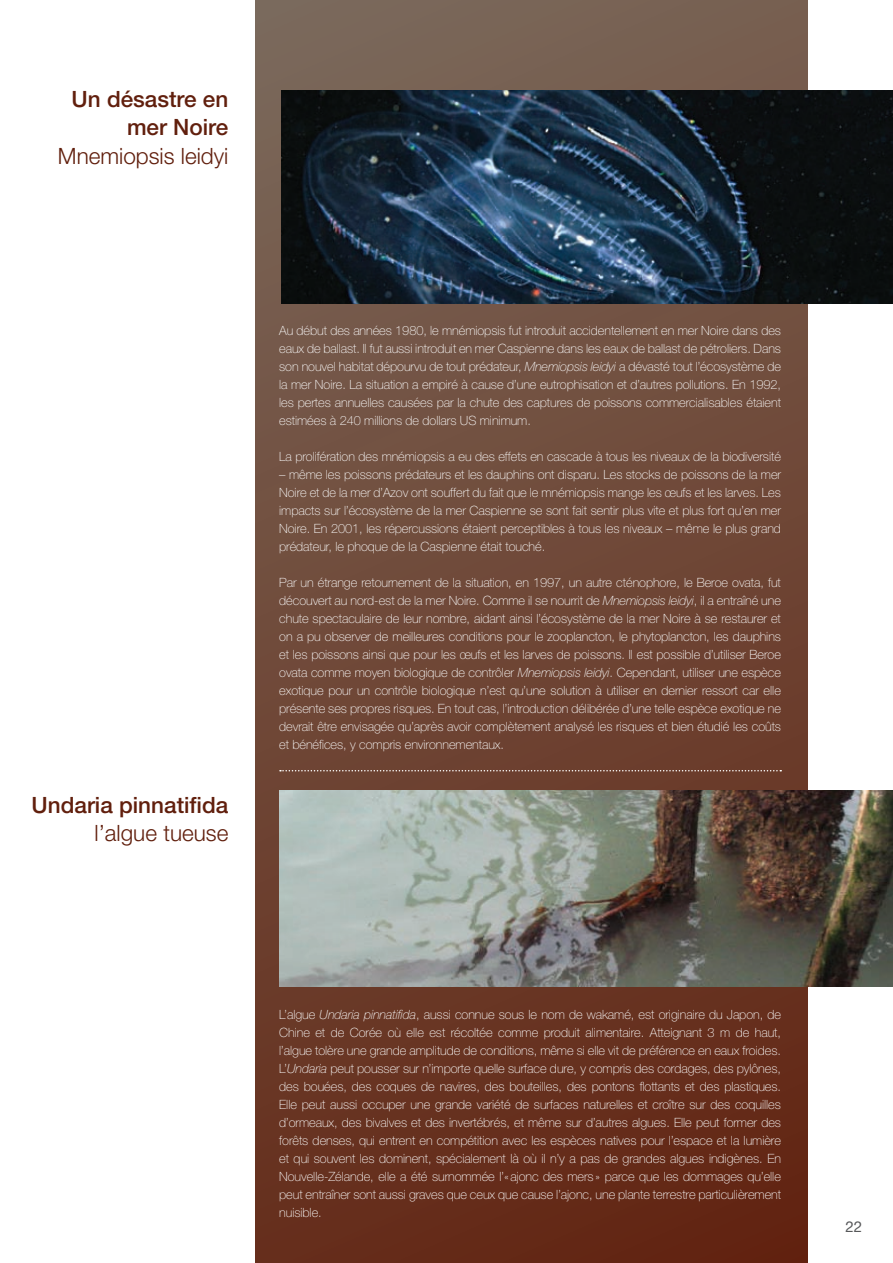
<style>
.page{position:relative;width:893px;height:1263px;background:#fff}
.page>*{position:absolute;margin:0;border:0;box-sizing:border-box;transform-origin:0 0}
.t1{font:500 22.5px/28.3px "Helvetica Neue";color:#611f0d;text-align:right}
.t2{font:300 22.5px "Helvetica Neue";color:#611f0d}
.t3{font:15px "Helvetica Neue";color:#57585a}
.t4{font:100 12.75px/18px "Helvetica Neue";letter-spacing:-.005em;color:#fff;text-align:justify}
.s1{font-weight:300}
.s2{font-style:italic}
</style>
<div class="page">
<div style="left:255px;top:0;width:553px;height:1263px;background:linear-gradient(to bottom,#756456,#662a18)"></div>
<svg style="left:280px;top:770px;width:501px;height:1px"></svg>
<img style="left:282px;top:91px;width:611px;height:212px">
<img style="left:279px;top:791px;width:614px;height:195px">
<p class="t1" style="left:72px;top:84px;width:158px">Un désastre en mer Noire</p>
<p class="t2" style="left:58px;top:142px;width:172px">Mnemiopsis leidyi</p>
<p class="t1" style="left:32px;top:790px;width:198px">Undaria pinnatifida <span class="s1">l’algue tueuse</span></p>
<p class="t4" style="left:279px;top:321px;width:503px">Au début des années 1980, le mnémiopsis fut introduit accidentellement en mer Noire dans des eaux de ballast. Il fut aussi introduit en mer Caspienne dans les eaux de ballast de pétroliers. Dans son nouvel habitat dépourvu de tout prédateur, <span class="s2">Mnemiopsis leidyi</span> a dévasté tout l’écosystème de la mer Noire. La situation a empiré à cause d’une eutrophisation et d’autres pollutions. En 1992, les pertes annuelles causées par la chute des captures de poissons commercialisables étaient estimées à 240 millions de dollars US minimum.</p>
<p class="t4" style="left:279px;top:447px;width:503px">La prolifération des mnémiopsis a eu des effets en cascade à tous les niveaux de la biodiversité</p>
<p class="t4" style="left:279px;top:465px;width:503px">– même les poissons prédateurs et les dauphins ont disparu. Les stocks de poissons de la mer Noire et de la mer d’Azov ont souffert du fait que le mnémiopsis mange les œufs et les larves. Les impacts sur l’écosystème de la mer Caspienne se sont fait sentir plus vite et plus fort qu’en mer Noire. En 2001, les répercussions étaient perceptibles à tous les niveaux – même le plus grand prédateur, le phoque de la Caspienne était touché.</p>
<p class="t4" style="left:279px;top:573px;width:503px">Par un étrange retournement de la situation, en 1997, un autre cténophore, le Beroe ovata, fut découvert au nord-est de la mer Noire. Comme il se nourrit de <span class="s2">Mnemiopsis leidyi</span>, il a entraîné une chute spectaculaire de leur nombre, aidant ainsi l’écosystème de la mer Noire à se restaurer et on a pu observer de meilleures conditions pour le zooplancton, le phytoplancton, les dauphins et les poissons ainsi que pour les œufs et les larves de poissons. Il est possible d’utiliser Beroe ovata comme moyen biologique de contrôler <span class="s2">Mnemiopsis leidyi</span>. Cependant, utiliser une espèce exotique pour un contrôle biologique n’est qu’une solution à utiliser en dernier ressort car elle présente ses propres risques. En tout cas, l’introduction délibérée d’une telle espèce exotique ne devrait être envisagée qu’après avoir complètement analysé les risques et bien étudié les coûts et bénéfices, y compris environnementaux.</p>
<p class="t4" style="left:279px;top:1005px;width:503px">L’algue <span class="s2">Undaria pinnatifida</span>, aussi connue sous le nom de wakamé, est originaire du Japon, de Chine et de Corée où elle est récoltée comme produit alimentaire. Atteignant 3 m de haut, l’algue tolère une grande amplitude de conditions, même si elle vit de préférence en eaux froides.<br>L’<span class="s2">Undaria</span> peut pousser sur n’importe quelle surface dure, y compris des cordages, des pylônes, des bouées, des coques de navires, des bouteilles, des pontons flottants et des plastiques.<br>Elle peut aussi occuper une grande variété de surfaces naturelles et croître sur des coquilles d’ormeaux, des bivalves et des invertébrés, et même sur d’autres algues. Elle peut former des forêts denses, qui entrent en compétition avec les espèces natives pour l’espace et la lumière et qui souvent les dominent, spécialement là où il n’y a pas de grandes algues indigènes. En Nouvelle-Zélande, elle a été surnommée l’«ajonc des mers» parce que les dommages qu’elle peut entraîner sont aussi graves que ceux que cause l’ajonc, une plante terrestre particulièrement nuisible.</p>
<p class="t3" style="left:845px;top:1218px;width:18px">22</p>
</div>
